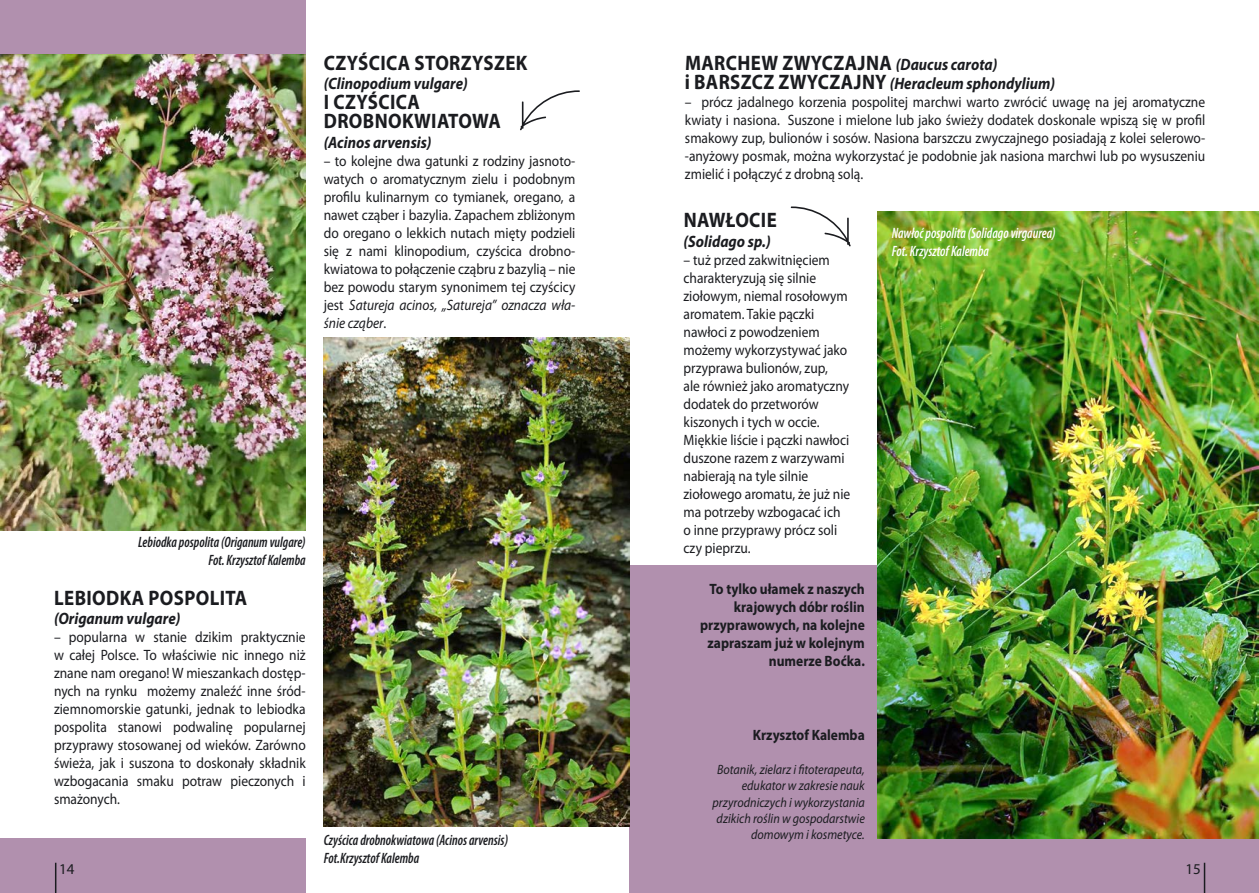
<style>
.page{position:relative;width:1259px;height:893px;background:#fff}
.page>*{position:absolute;margin:0;border:0;box-sizing:border-box;transform-origin:0 0}
.t1{font:700 21px/19.5px "Myriad Pro";letter-spacing:.02em;color:#1b1c20;scale:.9 1}
.t2{font:italic 700 16.5px "Myriad Pro";color:#1b1c20;scale:.9 1}
.t3{font:15px/18px "Myriad Pro";color:#1b1c20;text-align:justify;scale:.9 1}
.t4{font:700 15px/18px "Myriad Pro";color:#1b1c20;text-align:right;scale:.9 1}
.t5{font:italic 600 condensed 15px/18px "Myriad Pro";color:#1b1c20;text-align:right;scale:.9 1}
.t6{font:italic 600 condensed 15px/18px "Myriad Pro";color:#fff;scale:.9 1}
.t7{font:15px "Myriad Pro";color:#1b1c20}
.t8{font:italic 13.5px/16.2px "Myriad Pro";color:#1b1c20;text-align:right;scale:.9 1}
.s1{font-style:italic}
.s2{font-style:italic;font-size:16.5px}
.s3{font-style:normal;font-size:21px}
</style>
<div class="page">
<div style="left:629px;top:565px;width:630px;height:328px;background:#b190ae"></div>
<div style="left:0;top:839px;width:306px;height:54px;background:#b190ae"></div>
<div style="left:0;top:0;width:306px;height:54px;background:#b190ae"></div>
<img style="left:0;top:54px;width:306px;height:476px">
<img style="left:324px;top:338px;width:305px;height:489px">
<img style="left:877px;top:211px;width:382px;height:628px">
<svg style="left:790px;top:206px;width:61px;height:41px"></svg>
<svg style="left:520px;top:90px;width:60px;height:41px"></svg>
<hr style="left:1203px;top:863px;width:2px;height:30px;background:#1b1c20">
<hr style="left:55px;top:863px;width:1px;height:30px;background:#1b1c20">
<h1 class="t1" style="left:324px;top:52px;width:228px">CZYŚCICA STORZYSZEK</h1>
<p class="t2" style="left:324px;top:73px;width:162px">(Clinopodium vulgare)</p>
<h1 class="t1" style="left:324px;top:91px;width:198px">I CZYŚCICA<br>DROBNOKWIATOWA</h1>
<p class="t2" style="left:324px;top:131px;width:121px">(Acinos arvensis)</p>
<p class="t3" style="left:324px;top:151px;width:281px">– to kolejne dwa gatunki z rodziny jasnoto&shy;watych o aromatycznym zielu i podobnym profilu kulinarnym co tymianek, oregano, a nawet cząber i bazylia. Zapachem zbliżonym do oregano o lekkich nutach mięty podzieli się z nami klinopodium, czyścica drobno&shy;kwiatowa to połączenie cząbru z bazylią – nie bez powodu starym synonimem tej czyścicy jest <span class="s1">Satureja acinos, „Satureja” oznacza wła&shy;śnie cząber</span>.</p>
<p class="t5" style="left:138px;top:533px;width:188px">Lebiodka pospolita (Origanum vulgare)<br>Fot. Krzysztof Kalemba</p>
<h1 class="t1" style="left:685px;top:52px;width:348px">MARCHEW ZWYCZAJNA <span class="s2">(Daucus carota)</span></h1>
<p class="t2" style="left:685px;top:73px;width:413px"><span class="s3">i BARSZCZ ZWYCZAJNY</span> (Heracleum sphondylium)</p>
<p class="t3" style="left:685px;top:93px;width:579px">– prócz jadalnego korzenia pospolitej marchwi warto zwrócić uwagę na jej aromatyczne kwiaty i nasiona. Suszone i mielone lub jako świeży dodatek doskonale wpiszą się w profil smakowy zup, bulionów i sosów. Nasiona barszczu zwyczajnego posiadają z kolei selerowo--anyżowy posmak, można wykorzystać je podobnie jak nasiona marchwi lub po wysuszeniu zmielić i połączyć z drobną solą.</p>
<h1 class="t1" style="left:683px;top:210px;width:105px">NAWŁOCIE</h1>
<p class="t2" style="left:683px;top:230px;width:98px">(Solidago sp.)</p>
<p class="t3" style="left:683px;top:250px;width:187px;text-align:left">– tuż przed zakwitnięciem charakteryzują się silnie ziołowym, niemal rosołowym aromatem. Takie pączki nawłoci z powodzeniem możemy wykorzystywać jako przyprawa bulionów, zup,<br>ale również jako aromatyczny dodatek do przetworów kiszonych i tych w occie.<br>Miękkie liście i pączki nawłoci duszone razem z warzywami nabierają na tyle silnie ziołowego aromatu, że już nie ma potrzeby wzbogacać ich o inne przyprawy prócz soli czy pieprzu.</p>
<p class="t6" style="left:891px;top:223px;width:184px">Nawłoć pospolita (Solidago virgaurea)<br>Fot. Krzysztof Kalemba</p>
<p class="t4" style="left:700px;top:579px;width:184px">To tylko ułamek z naszych krajowych dóbr roślin przyprawowych, na kolejne zapraszam już w kolejnym numerze Boćka.</p>
<h1 class="t1" style="left:54px;top:587px;width:216px">LEBIODKA POSPOLITA</h1>
<p class="t2" style="left:54px;top:608px;width:142px">(Origanum vulgare)</p>
<p class="t3" style="left:54px;top:628px;width:281px">– popularna w stanie dzikim praktycznie w całej Polsce. To właściwie nic innego niż znane nam oregano! W mieszankach dostęp&shy;nych na rynku możemy znaleźć inne śród&shy;ziemnomorskie gatunki, jednak to lebiodka pospolita stanowi podwalinę popularnej przyprawy stosowanej od wieków. Zarówno świeża, jak i suszona to doskonały składnik wzbogacania smaku potraw pieczonych i smażonych.</p>
<p class="t4" style="left:752px;top:725px;width:126px">Krzysztof Kalemba</p>
<p class="t8" style="left:712px;top:761px;width:171px">Botanik, zielarz i fitoterapeuta, edukator w zakresie nauk przyrodniczych i wykorzystania dzikich roślin w gospodarstwie domowym i kosmetyce.</p>
<p class="t5" style="left:324px;top:830px;width:206px;text-align:left">Czyścica drobnokwiatowa (Acinos arvensis)<br>Fot.Krzysztof Kalemba</p>
<p class="t7" style="left:59px;top:860px;width:17px">14</p>
<p class="t7" style="left:1185px;top:860px;width:17px">15</p>
</div>
